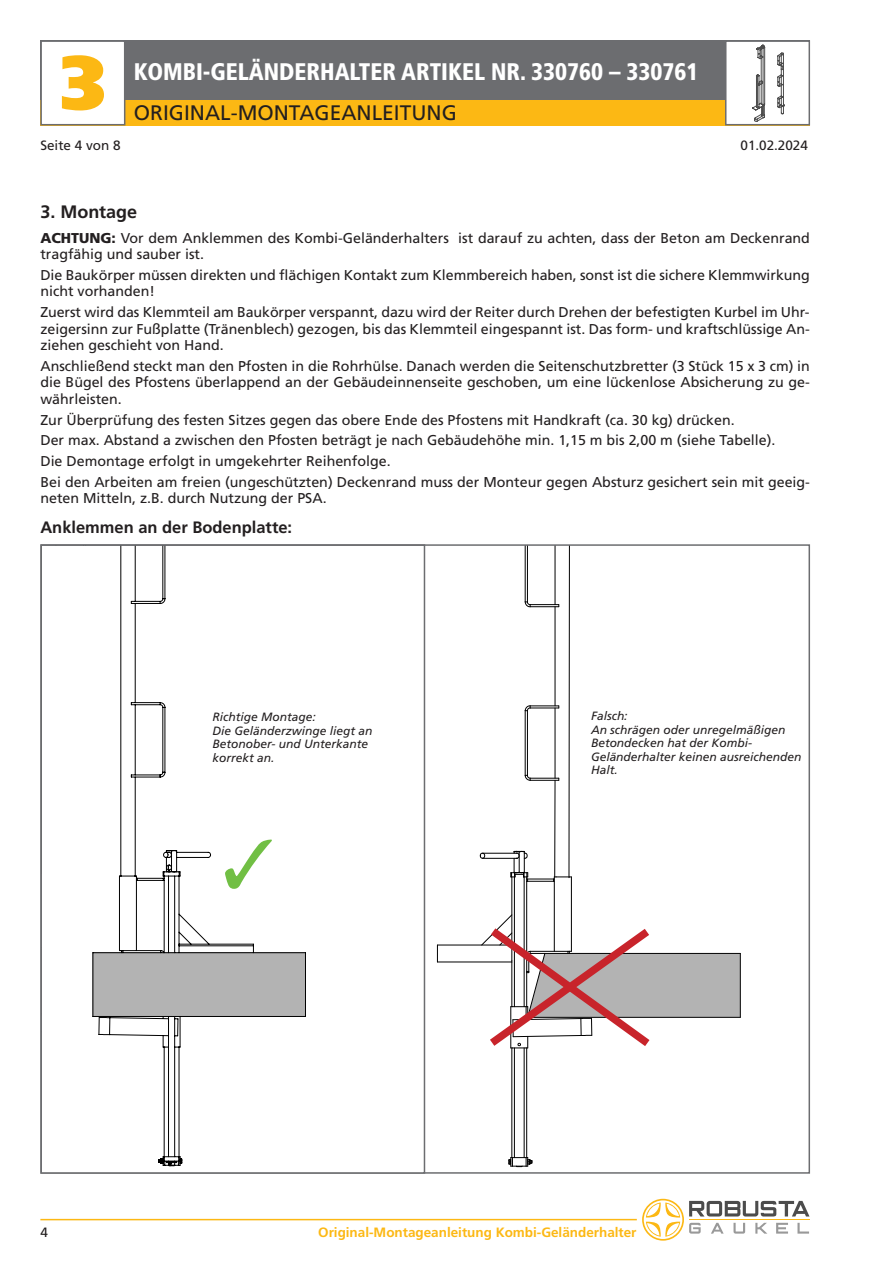
<style>
.page{position:relative;width:893px;height:1263px;background:#fff}
.page>*{position:absolute;margin:0;border:0;box-sizing:border-box;transform-origin:0 0}
.t1{font:900 76.5px "Frutiger";color:#fcb814}
.t2{font:900 condensed 24px "Frutiger";color:#fff;scale:.96 1}
.t3{font:21px "Frutiger";color:#231f20}
.t4{font:700 18px "Frutiger";color:#231f20}
.t5{font:700 16.5px "Frutiger";color:#231f20}
.t6{font:14.25px/16.5px "Frutiger";color:#231f20}
.t7{font:700 13.5px "Frutiger";color:#fcb814}
.t8{font:13.5px "Frutiger";color:#231f20}
.t9{font:italic 12px/13.5px "Frutiger";color:#231f20}
.s1{font-weight:900}
</style>
<div class="page">
<hr style="left:689px;top:1219px;width:121px;height:1px;background:#fcb814">
<svg style="left:642px;top:1199px;width:167px;height:41px"></svg>
<hr style="left:40px;top:1219px;width:597px;height:1px;background:#fcb814">
<div style="left:40px;top:40px;width:770px;height:60px;background:#6c6d70"></div>
<div style="left:40px;top:100px;width:770px;height:25px;background:#fcb814"></div>
<div style="left:726px;top:42px;width:82px;height:82px;background:#fff"></div>
<svg style="left:752px;top:45px;width:13px;height:77px"></svg>
<svg style="left:777px;top:53px;width:8px;height:61px"></svg>
<div style="left:725px;top:40px;width:85px;height:85px;border:2px solid #6c6d70"></div>
<div style="left:42px;top:42px;width:82px;height:82px;background:#fff"></div>
<div style="left:40px;top:40px;width:85px;height:85px;border:2px solid #6c6d70"></div>
<hr style="left:514px;top:1048px;width:1px;height:109px;background:#000">
<hr style="left:514px;top:877px;width:1px;height:130px;background:#000">
<hr style="left:524px;top:877px;width:1px;height:130px;background:#000">
<hr style="left:524px;top:1048px;width:1px;height:109px;background:#000">
<hr style="left:511px;top:877px;width:1px;height:68px;background:#000">
<hr style="left:511px;top:1048px;width:1px;height:109px;background:#000">
<hr style="left:526px;top:1048px;width:1px;height:109px;background:#000">
<hr style="left:526px;top:881px;width:1px;height:74px;background:#000">
<hr style="left:437px;top:961px;width:75px;height:1px;background:#000">
<hr style="left:437px;top:945px;width:75px;height:1px;background:#000">
<svg style="left:437px;top:946px;width:1px;height:15px"></svg>
<hr style="left:554px;top:877px;width:1px;height:74px;background:#000">
<hr style="left:571px;top:877px;width:1px;height:74px;background:#000">
<svg style="left:480px;top:852px;width:5px;height:7px"></svg>
<hr style="left:740px;top:953px;width:1px;height:64px;background:#000">
<hr style="left:482px;top:853px;width:35px;height:1px;background:#000">
<svg style="left:510px;top:547px;width:61px;height:335px"></svg>
<hr style="left:482px;top:858px;width:35px;height:1px;background:#000">
<svg style="left:508px;top:1152px;width:25px;height:16px"></svg>
<svg style="left:92px;top:547px;width:214px;height:620px"></svg>
<div style="left:40px;top:544px;width:385px;height:630px;border:2px solid #6c6d70"></div>
<svg style="left:481px;top:914px;width:259px;height:139px"></svg>
<svg style="left:225px;top:839px;width:47px;height:50px"></svg>
<h1 class="t1" style="left:60px;top:52px;width:47px">3</h1>
<h2 class="t2" style="left:134px;top:62px;width:590px">KOMBI-GELÄNDERHALTER ARTIKEL NR. 330760 – 330761</h2>
<h3 class="t3" style="left:134px;top:104px;width:324px">ORIGINAL-MONTAGEANLEITUNG</h3>
<p class="t8" style="left:40px;top:140px;width:82px">Seite 4 von 8</p>
<p class="t8" style="left:740px;top:140px;width:69px">01.02.2024</p>
<p class="t4" style="left:40px;top:204px;width:98px">3. Montage</p>
<p class="t6" style="left:40px;top:231px;width:771px"><span class="s1">ACHTUNG:</span> Vor dem Anklemmen des Kombi-Geländerhalters ist darauf zu achten, dass der Beton am Deckenrand tragfähig und sauber ist.</p>
<p class="t6" style="left:40px;top:268px;width:771px">Die Baukörper müssen direkten und flächigen Kontakt zum Klemmbereich haben, sonst ist die sichere Klemmwirkung nicht vorhanden!</p>
<p class="t6" style="left:40px;top:305px;width:771px;text-align:justify">Zuerst wird das Klemmteil am Baukörper verspannt, dazu wird der Reiter durch Drehen der befestigten Kurbel im Uhr&shy;zeigersinn zur Fußplatte (Tränenblech) gezogen, bis das Klemmteil eingespannt ist. Das form- und kraftschlüssige An&shy;ziehen geschieht von Hand.</p>
<p class="t6" style="left:40px;top:359px;width:771px;text-align:justify">Anschließend steckt man den Pfosten in die Rohrhülse. Danach werden die Seitenschutzbretter (3 Stück 15 x 3 cm) in die Bügel des Pfostens überlappend an der Gebäudeinnenseite geschoben, um eine lückenlose Absicherung zu ge&shy;währleisten.</p>
<p class="t6" style="left:40px;top:410px;width:771px;line-height:20.7px">Zur Überprüfung des festen Sitzes gegen das obere Ende des Pfostens mit Handkraft (ca. 30 kg) drücken.<br>Der max. Abstand a zwischen den Pfosten beträgt je nach Gebäudehöhe min. 1,15 m bis 2,00 m (siehe Tabelle).<br>Die Demontage erfolgt in umgekehrter Reihenfolge.<br>Bei den Arbeiten am freien (ungeschützten) Deckenrand muss der Monteur gegen Absturz gesichert sein mit geeig-</p>
<p class="t6" style="left:40px;top:491px;width:288px">neten Mitteln, z.B. durch Nutzung der PSA.</p>
<p class="t5" style="left:40px;top:520px;width:253px">Anklemmen an der Bodenplatte:</p>
<p class="t9" style="left:213px;top:711px;width:161px">Richtige Montage:<br>Die Geländerzwinge liegt an<br>Betonober- und Unterkante korrekt an.</p>
<p class="t9" style="left:591px;top:710px;width:212px">Falsch:<br>An schrägen oder unregelmäßigen<br>Betondecken hat der Kombi-<br>Geländerhalter keinen ausreichenden<br>Halt.</p>
<p class="t8" style="left:40px;top:1227px;width:9px">4</p>
<p class="t7" style="left:318px;top:1227px;width:320px">Original-Montageanleitung Kombi-Geländerhalter</p>
</div>
